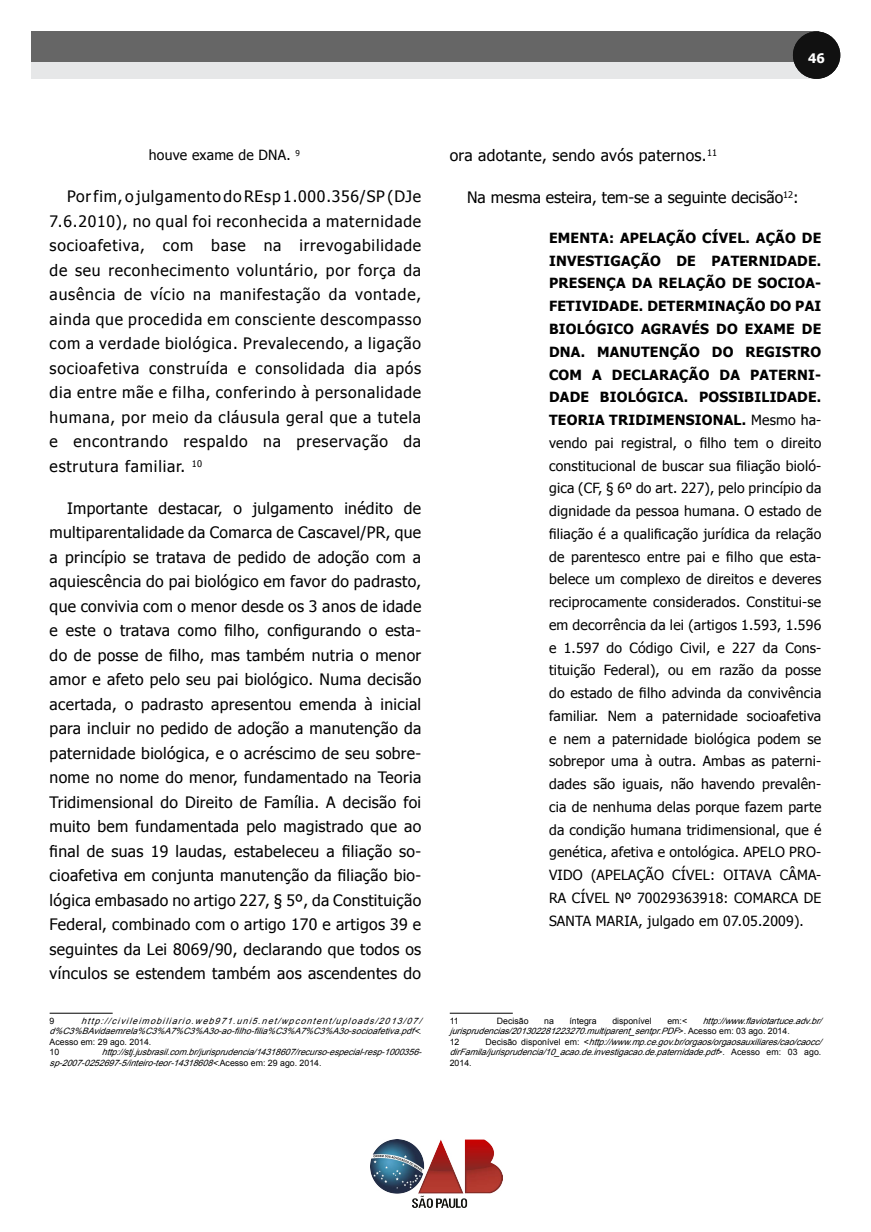
<style>
.page{position:relative;width:871px;height:1232px;background:#fff}
.page>*{position:absolute;margin:0;border:0;box-sizing:border-box;transform-origin:0 0}
.t1{font:15.75px/24.5px "Tahoma";letter-spacing:.02em;color:#000;text-align:justify}
.t2{font:15.75px "Tahoma";color:#000}
.t3{font:14px/22.8px "Tahoma";letter-spacing:.015em;color:#000;text-align:justify}
.t4{font:700 13.12px "Tahoma";color:#fff}
.t5{font:italic 8.75px/10.5px "Arial";color:#000}
.t6{font:8.75px "Arial";color:#000}
.s1{font-style:normal}
.s2{font-weight:700}
</style>
<div class="page">
<img style="left:370px;top:1139px;width:132px;height:68px">
<div style="left:32px;top:31px;width:787px;height:48px;background:#e6e7e8"></div>
<div style="left:32px;top:31px;width:787px;height:31px;background:#666"></div>
<div style="left:792px;top:31px;width:48px;height:48px;background:#111;border-radius:50%"></div>
<hr style="left:50px;top:1012px;width:63px;height:1px;background:#000">
<hr style="left:449px;top:1012px;width:63px;height:1px;background:#000">
<p class="t4" style="left:808px;top:49px;width:18px">46</p>
<p class="t3" style="left:149px;top:143px;width:152px">houve exame de DNA. <sup>9</sup></p>
<p class="t1" style="left:50px;top:183px;width:373px;text-indent:17px">Por fim, o julgamento do REsp 1.000.356/SP (DJe 7.6.2010), no qual foi reconhecida a maternidade socioafetiva, com base na irrevogabilidade de seu reconhecimento voluntário, por força da ausência de vício na manifestação da vontade, ainda que procedida em consciente descompasso com a verdade biológica. Prevalecendo, a ligação socioafetiva construída e consolidada dia após dia entre mãe e filha, conferindo à personalidade humana, por meio da cláusula geral que a tutela e encontrando respaldo na preservação da estrutura familiar. <sup>10</sup></p>
<p class="t1" style="left:50px;top:495px;width:373px;text-indent:17px">Importante destacar, o julgamento inédito de multiparentalidade da Comarca de Cascavel/PR, que a princípio se tratava de pedido de adoção com a aquiescência do pai biológico em favor do padrasto, que convivia com o menor desde os 3 anos de idade e este o tratava como filho, configurando o esta&shy;do de posse de filho, mas também nutria o menor amor e afeto pelo seu pai biológico. Numa decisão acertada, o padrasto apresentou emenda à inicial para incluir no pedido de adoção a manutenção da paternidade biológica, e o acréscimo de seu sobre&shy;nome no nome do menor, fundamentado na Teoria Tridimensional do Direito de Família. A decisão foi muito bem fundamentada pelo magistrado que ao final de suas 19 laudas, estabeleceu a filiação so&shy;cioafetiva em conjunta manutenção da filiação bio&shy;lógica embasado no artigo 227, § 5º, da Constituição Federal, combinado com o artigo 170 e artigos 39 e seguintes da Lei 8069/90, declarando que todos os vínculos se estendem também aos ascendentes do</p>
<p class="t6" style="left:50px;top:1014px;width:6px">9</p>
<p class="t5" style="left:50px;top:1015px;width:377px;text-indent:31px">http://civileimobiliario.web971.uni5.net/wpcontent/uploads/2013/07/ d%C3%BAvidaemrela%C3%A7%C3%A3o-ao-filho-filia%C3%A7%C3%A3o-socioafetiva.pdf˂<span class="s1">.<br>Acesso em: 29 ago. 2014.<br>10</span></p>
<p class="t5" style="left:50px;top:1047px;width:377px;text-indent:52px">http://stj.jusbrasil.com.br/jurisprudencia/14318607/recurso-especial-resp-1000356- sp-2007-0252697-5/inteiro-teor-14318608˂<span class="s1">. A c e s s o e m : 2 9 a g o . 2 0 1 4 .</span></p>
<p class="t1" style="left:449px;top:142px;width:269px">ora adotante, sendo avós paternos.<sup>11</sup></p>
<p class="t2" style="left:467px;top:186px;width:333px">Na mesma esteira, tem-se a seguinte decisão<sup>12</sup>:</p>
<p class="t3" style="left:549px;top:226px;width:274px"><span class="s2">EMENTA: APELAÇÃO CÍVEL. AÇÃO DE INVESTIGAÇÃO DE PATERNIDADE.<br>PRESENÇA DA RELAÇÃO DE SOCIOA-FETIVIDADE. DETERMINAÇÃO DO PAI BIOLÓGICO AGRAVÉS DO EXAME DE DNA. MANUTENÇÃO DO REGISTRO COM A DECLARAÇÃO DA PATERNI-DADE BIOLÓGICA. POSSIBILIDADE.<br>TEORIA TRIDIMENSIONAL.</span> Mesmo ha&shy;vendo pai registral, o filho tem o direito constitucional de buscar sua filiação bioló&shy;gica (CF, § 6º do art. 227), pelo princípio da dignidade da pessoa humana. O estado de filiação é a qualificação jurídica da relação de parentesco entre pai e filho que esta&shy;belece um complexo de direitos e deveres reciprocamente considerados. Constitui-se em decorrência da lei (artigos 1.593, 1.596 e 1.597 do Código Civil, e 227 da Cons&shy;tituição Federal), ou em razão da posse do estado de filho advinda da convivência familiar. Nem a paternidade socioafetiva e nem a paternidade biológica podem se sobrepor uma à outra. Ambas as paterni&shy;dades são iguais, não havendo prevalên&shy;cia de nenhuma delas porque fazem parte da condição humana tridimensional, que é genética, afetiva e ontológica. APELO PRO-VIDO (APELAÇÃO CÍVEL: OITAVA CÂMA-RA CÍVEL Nº 70029363918: COMARCA DE SANTA MARIA, julgado em 07.05.2009).</p>
<p class="t5" style="left:449px;top:1015px;width:377px;text-indent:253px">http://www.flaviotartuce.adv.br/ jurisprudencias/201302281223270.multiparent_sentpr.PDF<span class="s1">˃ . A c e s s o e m : 0 3 a g o . 2 0 1 4 .<br>12</span></p>
<p class="t6" style="left:449px;top:1014px;width:11px">11</p>
<p class="t6" style="left:497px;top:1014px;width:33px">Decisão</p>
<p class="t6" style="left:544px;top:1014px;width:11px">na</p>
<p class="t6" style="left:569px;top:1014px;width:29px">íntegra</p>
<p class="t6" style="left:612px;top:1014px;width:41px">disponível</p>
<p class="t6" style="left:667px;top:1014px;width:21px">em:˂</p>
<p class="t5" style="left:449px;top:1036px;width:377px;text-indent:36px"><span class="s1">D e c i s ã o d i s p o n í v e l e m : ˂</span> http://www.mp.ce.gov.br/orgaos/orgaosauxiliares/cao/caocc/ dirFamila/jurisprudencia/10_acao.de.investigacao.de.paternidade.pdf<span class="s1">˃ . A c e s s o e m : 0 3 a g o .<br>2014.</span></p>
</div>
